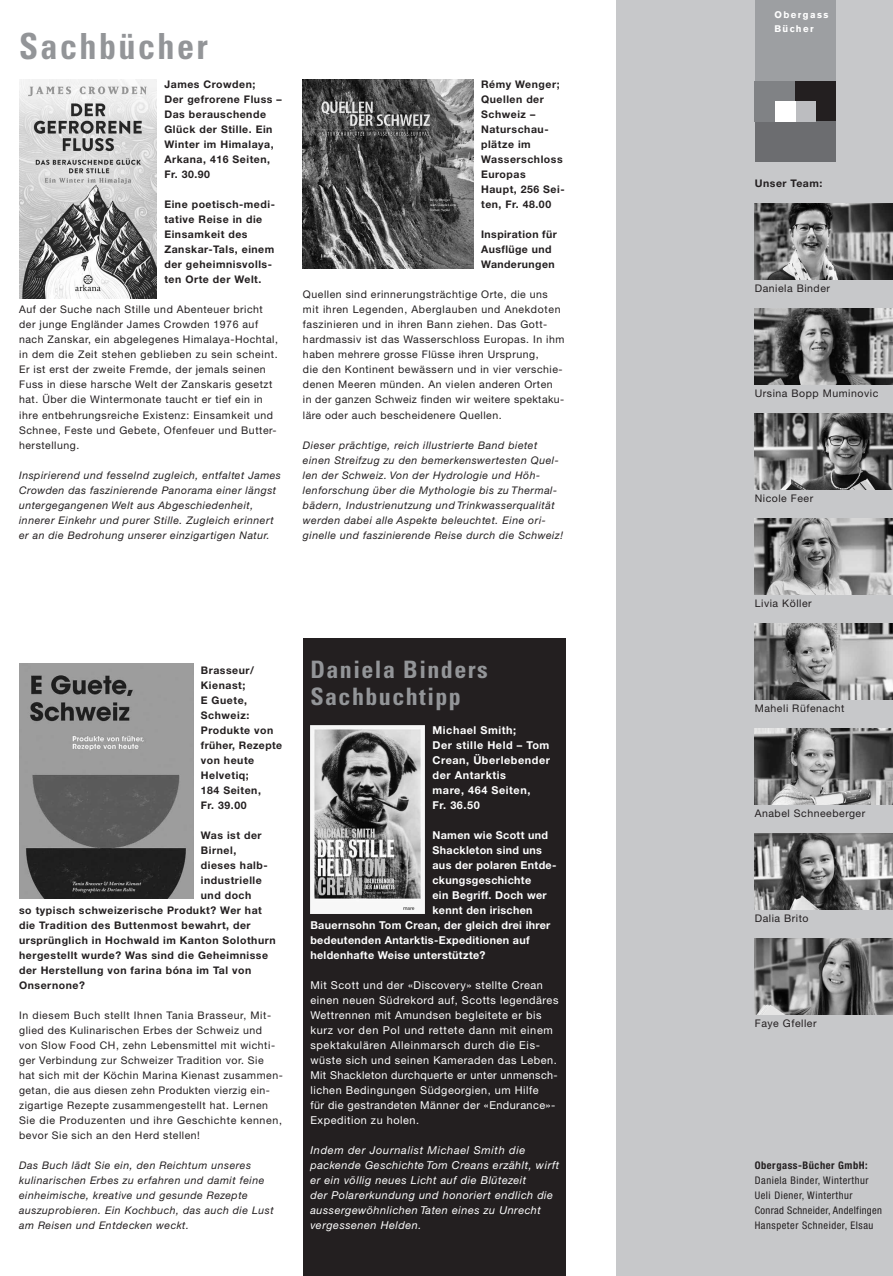
<style>
.page{position:relative;width:893px;height:1276px;background:#fff}
.page>*{position:absolute;margin:0;border:0;box-sizing:border-box;transform-origin:0 0}
.t1{font:700 condensed 36px "Univers";letter-spacing:.07em;color:#939598;scale:.95 1}
.t2{font:700 condensed 24px/27px "Univers";letter-spacing:.06em;color:#939598}
.t3{font:10.8px/15px "Helvetica Neue";letter-spacing:.05em;color:#fff}
.t4{font:700 10.8px "Helvetica Neue";letter-spacing:.03em;color:#fff}
.t5{font:italic 10.8px/15px "Helvetica Neue CE";letter-spacing:.05em;color:#fff}
.t6{font:700 10.8px/15px "Helvetica Neue";letter-spacing:.05em;color:#fff}
.t7{font:10.5px/15px "Helvetica Neue";letter-spacing:.05em;color:#231f20}
.t8{font:italic 10.5px/15px "Helvetica Neue CE";letter-spacing:.05em;color:#231f20}
.t9{font:700 10.5px/15px "Helvetica Neue";letter-spacing:.05em;color:#231f20}
.t10{font:condensed 10.5px/15px "Helvetica Neue";letter-spacing:.05em;color:#231f20}
.t11{font:700 condensed 10.5px "Helvetica Neue";letter-spacing:.05em;color:#231f20}
.t12{font:700 9.6px/13.8px "Akzidenz Grotesk BE";letter-spacing:.15em;color:#fff}
</style>
<div class="page">
<div style="left:617px;top:0;width:276px;height:1276px;background:#c7c8ca"></div>
<div style="left:755px;top:0;width:81px;height:81px;background:#9d9fa2"></div>
<div style="left:795px;top:81px;width:41px;height:40px;background:#231f20"></div>
<div style="left:755px;top:121px;width:81px;height:41px;background:#6c6d70"></div>
<div style="left:755px;top:81px;width:40px;height:40px;background:#808285"></div>
<div style="left:795px;top:101px;width:20px;height:20px;background:#bcbdc0"></div>
<div style="left:775px;top:101px;width:20px;height:20px;background:#fff"></div>
<img style="left:19px;top:664px;width:174px;height:234px">
<img style="left:303px;top:80px;width:171px;height:188px">
<img style="left:19px;top:80px;width:138px;height:218px">
<div style="left:303px;top:638px;width:263px;height:638px;background:#231f20"></div>
<img style="left:310px;top:725px;width:115px;height:188px">
<img style="left:755px;top:203px;width:138px;height:76px">
<img style="left:755px;top:308px;width:138px;height:76px">
<img style="left:755px;top:414px;width:138px;height:76px">
<img style="left:755px;top:938px;width:138px;height:76px">
<img style="left:755px;top:623px;width:138px;height:77px">
<img style="left:755px;top:729px;width:138px;height:76px">
<img style="left:755px;top:519px;width:138px;height:76px">
<img style="left:755px;top:833px;width:138px;height:76px">
<h1 class="t1" style="left:19px;top:24px;width:200px">Sachbücher</h1>
<p class="t9" style="left:164px;top:77px;width:119px">James Crowden;<br>Der gefrorene Fluss –<br>Das berauschende<br>Glück der Stille. Ein<br>Winter im Himalaya,<br>Arkana, 416 Seiten,<br>Fr. 30.90</p>
<p class="t9" style="left:164px;top:197px;width:111px">Eine poetisch-medi&shy;tative Reise in die<br>Einsamkeit des<br>Zanskar-Tals, einem der geheimnisvolls&shy;ten Orte der Welt.</p>
<p class="t7" style="left:19px;top:302px;width:260px">Auf der Suche nach Stille und Abenteuer bricht der junge Engländer James Crowden 1976 auf nach Zanskar, ein abgelegenes Himalaya-Hochtal, in dem die Zeit stehen geblieben zu sein scheint.<br>Er ist erst der zweite Fremde, der jemals seinen Fuss in diese harsche Welt der Zanskaris gesetzt hat. Über die Wintermonate taucht er tief ein in ihre entbehrungsreiche Existenz: Einsamkeit und Schnee, Feste und Gebete, Ofenfeuer und Butter&shy;herstellung.</p>
<p class="t8" style="left:19px;top:467px;width:263px">Inspirierend und fesselnd zugleich, entfaltet James Crowden das faszinierende Panorama einer längst untergegangenen Welt aus Abgeschiedenheit, innerer Einkehr und purer Stille. Zugleich erinnert er an die Bedrohung unserer einzigartigen Natur.</p>
<p class="t9" style="left:481px;top:77px;width:85px">Rémy Wenger;<br>Quellen der<br>Schweiz –<br>Naturschau&shy;plätze im<br>Wasserschloss<br>Europas<br>Haupt, 256 Sei&shy;ten, Fr. 48.00</p>
<p class="t9" style="left:481px;top:227px;width:77px">Inspiration für<br>Ausflüge und<br>Wanderungen</p>
<p class="t7" style="left:303px;top:287px;width:263px">Quellen sind erinnerungsträchtige Orte, die uns mit ihren Legenden, Aberglauben und Anekdoten faszinieren und in ihren Bann ziehen. Das Gott&shy;hardmassiv ist das Wasserschloss Europas. In ihm haben mehrere grosse Flüsse ihren Ursprung,<br>die den Kontinent bewässern und in vier verschie&shy;denen Meeren münden. An vielen anderen Orten<br>in der ganzen Schweiz finden wir weitere spektaku&shy;läre oder auch bescheidenere Quellen.</p>
<p class="t8" style="left:303px;top:437px;width:262px">Dieser prächtige, reich illustrierte Band bietet einen Streifzug zu den bemerkenswertesten Quel&shy;len der Schweiz. Von der Hydrologie und Höh&shy;lenforschung über die Mythologie bis zu Thermal&shy;bädern, Industrienutzung und Trinkwasserqualität werden dabei alle Aspekte beleuchtet. Eine ori&shy;ginelle und faszinierende Reise durch die Schweiz!</p>
<p class="t9" style="left:201px;top:662px;width:83px">Brasseur/<br>Kienast;<br>E Guete,<br>Schweiz:<br>Produkte von früher, Rezepte von heute<br>Helvetiq;<br>184 Seiten,<br>Fr. 39.00</p>
<p class="t9" style="left:201px;top:827px;width:62px">Was ist der</p>
<p class="t9" style="left:201px;top:842px;width:37px">Birnel,</p>
<p class="t9" style="left:201px;top:857px;width:67px">dieses halb-</p>
<p class="t9" style="left:201px;top:872px;width:62px">industrielle</p>
<p class="t9" style="left:201px;top:887px;width:52px">und doch</p>
<p class="t9" style="left:19px;top:902px;width:244px">so typisch schweizerische Produkt? Wer hat</p>
<p class="t9" style="left:19px;top:917px;width:233px">die Tradition des Buttenmost bewahrt, der</p>
<p class="t9" style="left:19px;top:932px;width:258px">ursprünglich in Hochwald im Kanton Solothurn</p>
<p class="t9" style="left:19px;top:947px;width:250px">hergestellt wurde? Was sind die Geheimnisse</p>
<p class="t9" style="left:19px;top:962px;width:234px">der Herstellung von farina bóna im Tal von</p>
<p class="t9" style="left:19px;top:977px;width:67px">Onsernone?</p>
<p class="t7" style="left:19px;top:1007px;width:265px">In diesem Buch stellt Ihnen Tania Brasseur, Mit&shy;glied des Kulinarischen Erbes der Schweiz und<br>von Slow Food CH, zehn Lebensmittel mit wichti&shy;ger Verbindung zur Schweizer Tradition vor. Sie<br>hat sich mit der Köchin Marina Kienast zusammen&shy;getan, die aus diesen zehn Produkten vierzig ein&shy;zigartige Rezepte zusammengestellt hat. Lernen Sie die Produzenten und ihre Geschichte kennen, bevor Sie sich an den Herd stellen!</p>
<p class="t8" style="left:19px;top:1157px;width:256px">Das Buch lädt Sie ein, den Reichtum unseres kulinarischen Erbes zu erfahren und damit feine einheimische, kreative und gesunde Rezepte auszuprobieren. Ein Kochbuch, das auch die Lust am Reisen und Entdecken weckt.</p>
<h2 class="t2" style="left:310px;top:656px;width:179px">Daniela Binders<br>Sachbuchtipp</h2>
<p class="t6" style="left:432px;top:722px;width:119px">Michael Smith;<br>Der stille Held – Tom<br>Crean, Überlebender der Antarktis<br>mare, 464 Seiten,<br>Fr. 36.50</p>
<p class="t4" style="left:432px;top:828px;width:117px">Namen wie Scott und</p>
<p class="t4" style="left:432px;top:843px;width:111px">Shackleton sind uns</p>
<p class="t4" style="left:432px;top:858px;width:126px">aus der polaren Entde-</p>
<p class="t4" style="left:432px;top:873px;width:100px">ckungsgeschichte</p>
<p class="t4" style="left:432px;top:888px;width:116px">ein Begriff. Doch wer</p>
<p class="t4" style="left:432px;top:903px;width:102px">kennt den irischen</p>
<p class="t4" style="left:310px;top:918px;width:242px">Bauernsohn Tom Crean, der gleich drei ihrer</p>
<p class="t4" style="left:310px;top:933px;width:221px">bedeutenden Antarktis-Expeditionen auf</p>
<p class="t4" style="left:310px;top:948px;width:177px">heldenhafte Weise unterstützte?</p>
<p class="t3" style="left:310px;top:977px;width:249px">Mit Scott und der «Discovery» stellte Crean einen neuen Südrekord auf, Scotts legendäres Wettrennen mit Amundsen begleitete er bis kurz vor den Pol und rettete dann mit einem spektakulären Alleinmarsch durch die Eis&shy;wüste sich und seinen Kameraden das Leben.<br>Mit Shackleton durchquerte er unter unmensch&shy;lichen Bedingungen Südgeorgien, um Hilfe<br>für die gestrandeten Männer der «Endurance»-- Expedition zu holen.</p>
<p class="t5" style="left:310px;top:1142px;width:250px">Indem der Journalist Michael Smith die packende Geschichte Tom Creans erzählt, wirft er ein völlig neues Licht auf die Blütezeit<br>der Polarerkundung und honoriert endlich die aussergewöhnlichen Taten eines zu Unrecht vergessenen Helden.</p>
<p class="t12" style="left:774px;top:8px;width:56px">Obergass<br>Bücher</p>
<p class="t9" style="left:755px;top:175px;width:69px">Unser Team:</p>
<p class="t7" style="left:755px;top:280px;width:77px">Daniela Binder</p>
<p class="t7" style="left:755px;top:385px;width:125px">Ursina Bopp Muminovic</p>
<p class="t7" style="left:755px;top:490px;width:60px">Nicole Feer</p>
<p class="t7" style="left:755px;top:595px;width:58px">Livia Köller</p>
<p class="t7" style="left:755px;top:700px;width:91px">Maheli Rüfenacht</p>
<p class="t7" style="left:755px;top:805px;width:112px">Anabel Schneeberger</p>
<p class="t7" style="left:755px;top:910px;width:55px">Dalia Brito</p>
<p class="t7" style="left:755px;top:1015px;width:63px">Faye Gfeller</p>
<p class="t11" style="left:755px;top:1158px;width:114px">Obergass-Bücher GmbH:</p>
<p class="t10" style="left:755px;top:1172px;width:129px">Daniela Binder, Winterthur<br>Ueli Diener, Winterthur<br>Conrad Schneider, Andelfingen<br>Hanspeter Schneider, Elsau</p>
</div>
